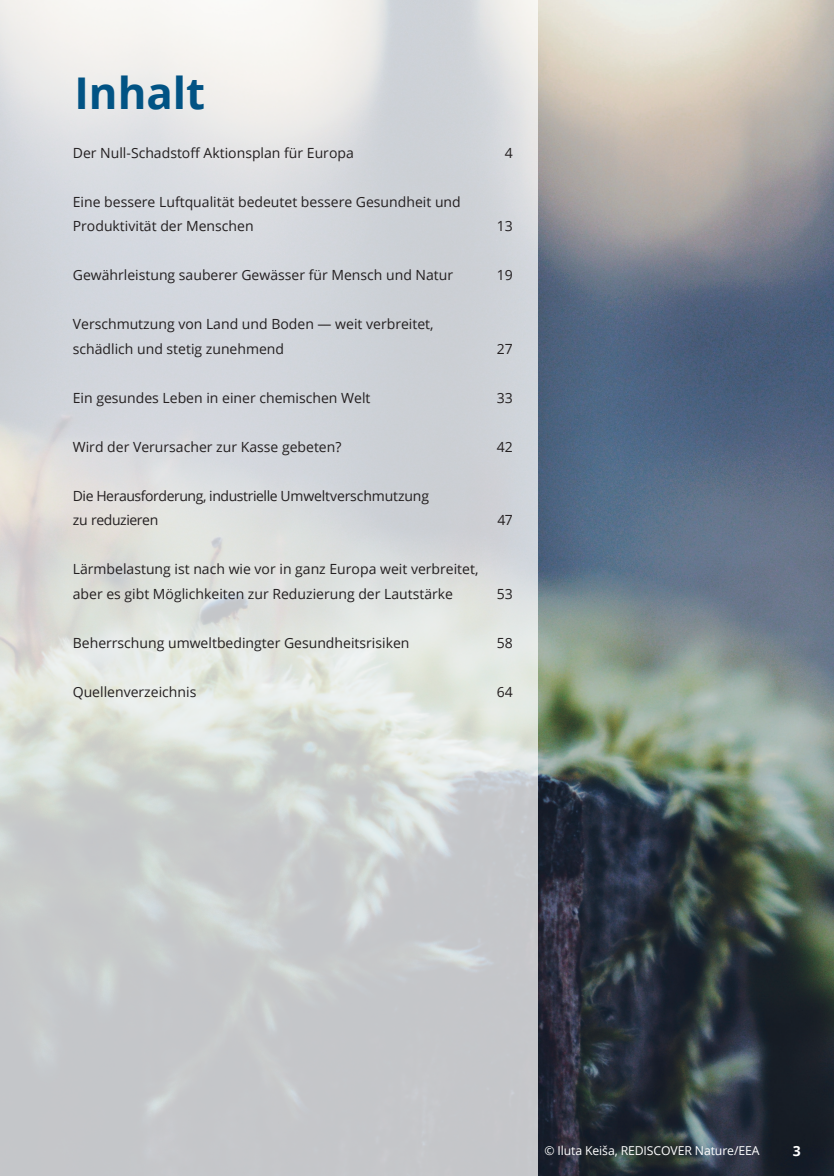
<style>
.page{position:relative;width:834px;height:1176px;background:#fff}
.page>*{position:absolute;margin:0;border:0;box-sizing:border-box;transform-origin:0 0}
.TOC_Heading{font:700 43.75px "Open Sans";color:#015384}
.t1{font:14px/24.5px "Open Sans";color:#231f20}
.t2{font:14px/24.5px "Open Sans";letter-spacing:-.03em;color:#231f20}
.t3{font:700 14px "Open Sans";color:#fff}
.t4{font:12.25px "Open Sans";letter-spacing:-.01em;color:#fff}
</style>
<div class="page">
<img style="left:538px;top:0;width:295px;height:1176px">
<p class="TOC_Heading" style="left:74px;top:62px;width:132px">Inhalt</p>
<p class="t1" style="left:73px;top:140px;width:282px">Der Null-Schadstoff Aktionsplan für Europa</p>
<p class="t1" style="left:505px;top:140px;width:10px">4</p>
<p class="t1" style="left:73px;top:189px;width:389px">Eine bessere Luftqualität bedeutet bessere Gesundheit und<br>Produktivität der Menschen</p>
<p class="t1" style="left:497px;top:214px;width:18px">13</p>
<p class="t1" style="left:73px;top:263px;width:382px">Gewährleistung sauberer Gewässer für Mensch und Natur</p>
<p class="t1" style="left:497px;top:263px;width:18px">19</p>
<p class="t1" style="left:73px;top:312px;width:362px">Verschmutzung von Land und Boden — weit verbreitet, schädlich und stetig zunehmend</p>
<p class="t1" style="left:497px;top:336px;width:18px">27</p>
<p class="t1" style="left:73px;top:385px;width:299px">Ein gesundes Leben in einer chemischen Welt</p>
<p class="t1" style="left:497px;top:385px;width:18px">33</p>
<p class="t1" style="left:73px;top:434px;width:270px">Wird der Verursacher zur Kasse gebeten?</p>
<p class="t1" style="left:497px;top:434px;width:18px">42</p>
<p class="t2" style="left:73px;top:483px;width:357px">Die Herausforderung, industrielle Umweltverschmutzung zu reduzieren</p>
<p class="t1" style="left:497px;top:508px;width:17px">47</p>
<p class="t1" style="left:73px;top:557px;width:407px">Lärmbelastung ist nach wie vor in ganz Europa weit verbreitet, aber es gibt Möglichkeiten zur Reduzierung der Lautstärke</p>
<p class="t1" style="left:497px;top:581px;width:18px">53</p>
<p class="t1" style="left:73px;top:630px;width:338px">Beherrschung umweltbedingter Gesundheitsrisiken</p>
<p class="t1" style="left:497px;top:630px;width:18px">58</p>
<p class="t1" style="left:73px;top:679px;width:125px">Quellenverzeichnis</p>
<p class="t1" style="left:497px;top:679px;width:18px">64</p>
<p class="t4" style="left:544px;top:1142px;width:216px">© Iluta Keiša, REDISCOVER Nature/EEA</p>
<p class="t3" style="left:792px;top:1140px;width:9px">3</p>
</div>
